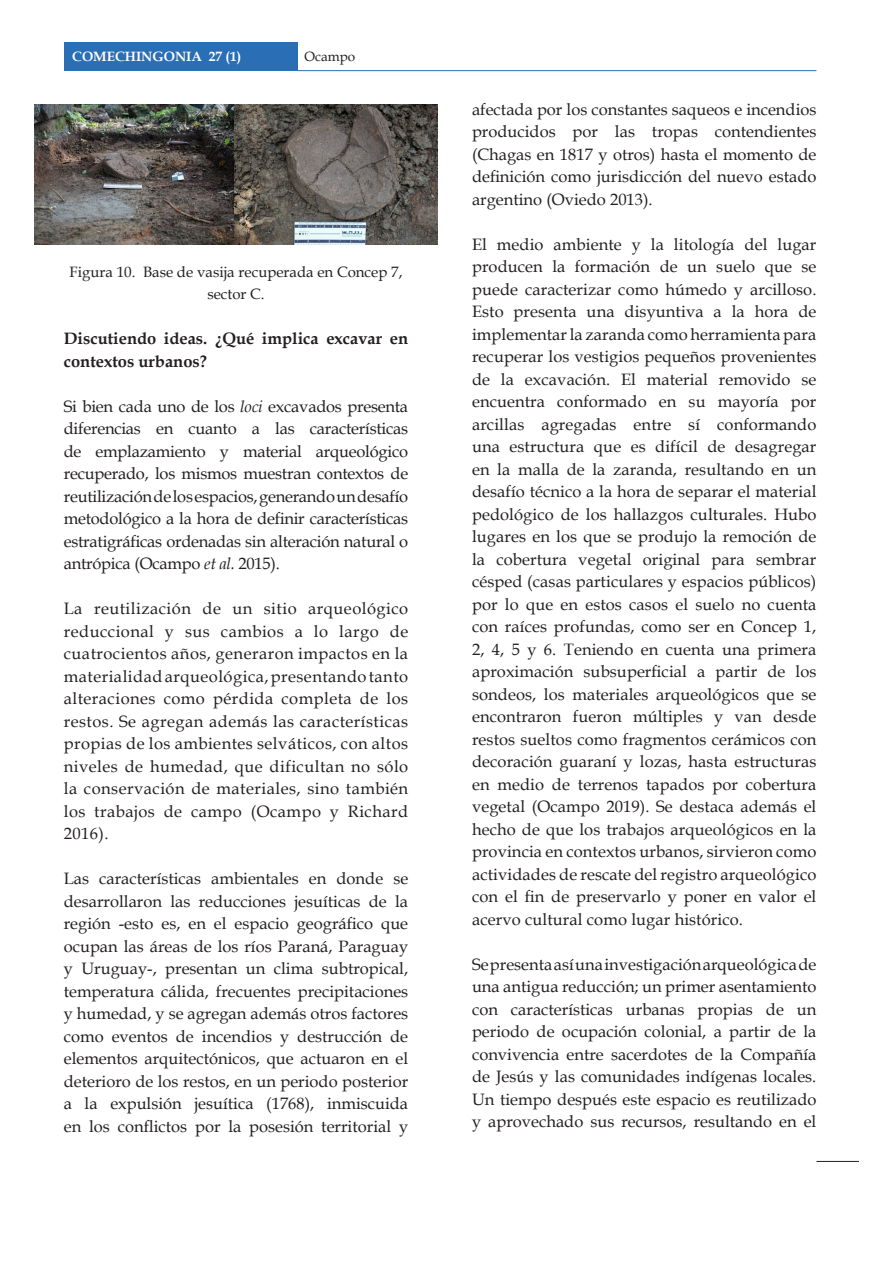
<style>
.page{position:relative;width:893px;height:1263px;background:#fff}
.page>*{position:absolute;margin:0;border:0;box-sizing:border-box;transform-origin:0 0}
.t1{font:16.5px/22.5px "Book Antiqua";color:#231f20;text-align:justify}
.t2{font:700 16.5px/22.5px "Book Antiqua";color:#231f20}
.t3{font:15px/22.5px "Book Antiqua";color:#231f20;text-align:center}
.t4{font:700 13.5px "Book Antiqua";color:#fff}
.t5{font:13.5px "Book Antiqua";color:#231f20}
.s1{font-style:italic}
</style>
<div class="page">
<div style="left:64px;top:43px;width:234px;height:28px;background:#2a6eb6"></div>
<hr style="left:298px;top:70px;width:518px;height:1px;background:#3169b0">
<hr style="left:816px;top:1161px;width:43px;height:1px;background:#231f20">
<img style="left:34px;top:104px;width:404px;height:140px">
<p class="t4" style="left:72px;top:48px;width:171px">COMECHINGONIA 27 (1)</p>
<p class="t5" style="left:304px;top:47px;width:52px">Ocampo</p>
<p class="t3" style="left:70px;top:260px;width:334px">Figura 10. Base de vasija recuperada en Concep 7, sector C.</p>
<p class="t2" style="left:64px;top:327px;width:346px">Discutiendo ideas. ¿Qué implica excavar en contextos urbanos?</p>
<p class="t1" style="left:64px;top:395px;width:346px">Si bien cada uno de los <span class="s1">loci</span> excavados presenta diferencias en cuanto a las características de emplazamiento y material arqueológico recuperado, los mismos muestran contextos de reutilización de los espacios, generando un desafío metodológico a la hora de definir características estratigráficas ordenadas sin alteración natural o antrópica (Ocampo <span class="s1">et al.</span> 2015).</p>
<p class="t1" style="left:64px;top:597px;width:346px">La reutilización de un sitio arqueológico reduccional y sus cambios a lo largo de cuatrocientos años, generaron impactos en la materialidad arqueológica, presentando tanto alteraciones como pérdida completa de los restos. Se agregan además las características propias de los ambientes selváticos, con altos niveles de humedad, que dificultan no sólo la conservación de materiales, sino también los trabajos de campo (Ocampo y Richard 2016).</p>
<p class="t1" style="left:64px;top:867px;width:346px">Las características ambientales en donde se desarrollaron las reducciones jesuíticas de la región -esto es, en el espacio geográfico que ocupan las áreas de los ríos Paraná, Paraguay y Uruguay-, presentan un clima subtropical, temperatura cálida, frecuentes precipitaciones y humedad, y se agregan además otros factores como eventos de incendios y destrucción de elementos arquitectónicos, que actuaron en el deterioro de los restos, en un periodo posterior a la expulsión jesuítica (1768), inmiscuida en los conflictos por la posesión territorial y</p>
<p class="t1" style="left:472px;top:98px;width:346px">afectada por los constantes saqueos e incendios producidos por las tropas contendientes (Chagas en 1817 y otros) hasta el momento de definición como jurisdicción del nuevo estado argentino (Oviedo 2013).</p>
<p class="t1" style="left:472px;top:233px;width:346px">El medio ambiente y la litología del lugar producen la formación de un suelo que se puede caracterizar como húmedo y arcilloso.<br>Esto presenta una disyuntiva a la hora de implementar la zaranda como herramienta para recuperar los vestigios pequeños provenientes de la excavación. El material removido se encuentra conformado en su mayoría por arcillas agregadas entre sí conformando una estructura que es difícil de desagregar en la malla de la zaranda, resultando en un desafío técnico a la hora de separar el material pedológico de los hallazgos culturales. Hubo lugares en los que se produjo la remoción de la cobertura vegetal original para sembrar césped (casas particulares y espacios públicos) por lo que en estos casos el suelo no cuenta con raíces profundas, como ser en Concep 1, 2, 4, 5 y 6. Teniendo en cuenta una primera aproximación subsuperficial a partir de los sondeos, los materiales arqueológicos que se encontraron fueron múltiples y van desde restos sueltos como fragmentos cerámicos con decoración guaraní y lozas, hasta estructuras en medio de terrenos tapados por cobertura vegetal (Ocampo 2019). Se destaca además el hecho de que los trabajos arqueológicos en la provincia en contextos urbanos, sirvieron como actividades de rescate del registro arqueológico con el fin de preservarlo y poner en valor el acervo cultural como lugar histórico.</p>
<p class="t1" style="left:472px;top:953px;width:346px">Se presenta así una investigación arqueológica de una antigua reducción; un primer asentamiento con características urbanas propias de un periodo de ocupación colonial, a partir de la convivencia entre sacerdotes de la Compañía de Jesús y las comunidades indígenas locales.<br>Un tiempo después este espacio es reutilizado y aprovechado sus recursos, resultando en el</p>
</div>
